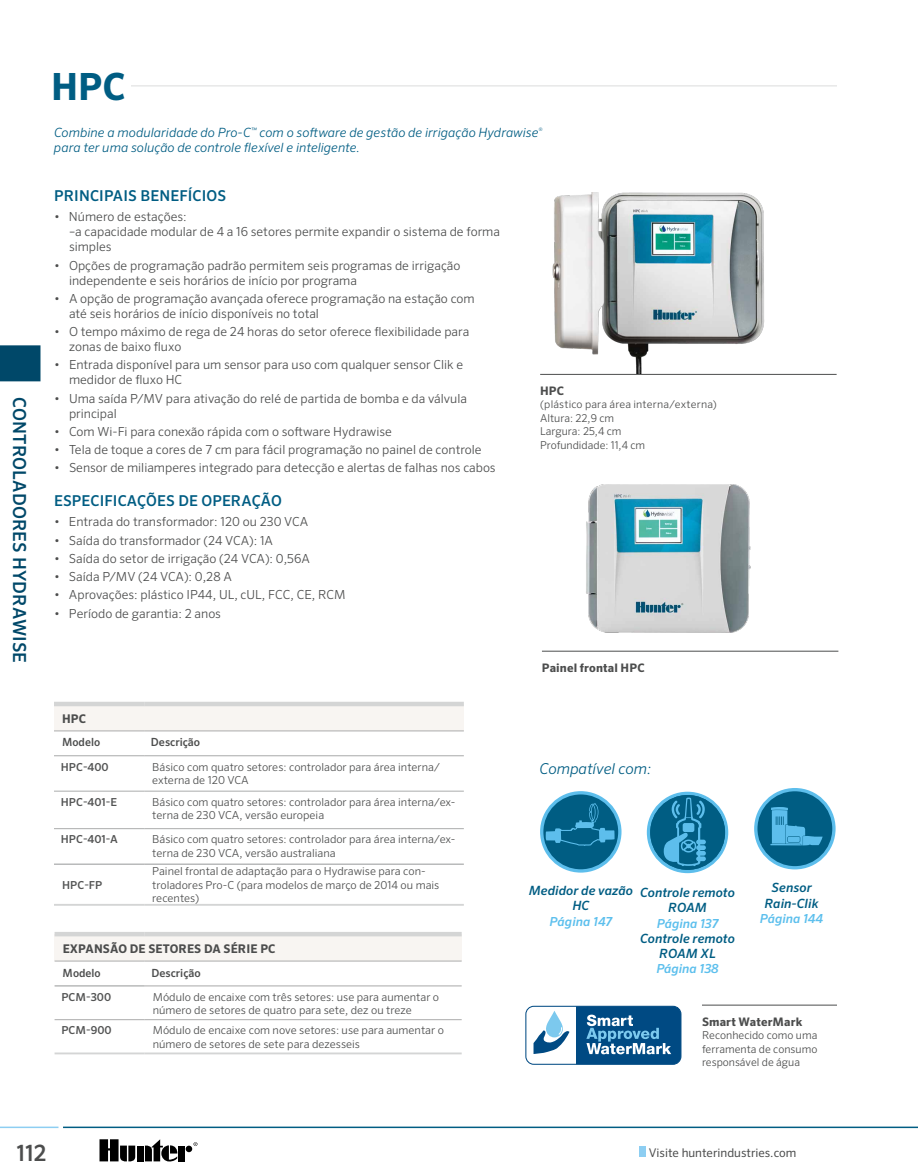
<style>
.page{position:relative;width:918px;height:1175px;background:#fff}
.page>*{position:absolute;margin:0;border:0;box-sizing:border-box;transform-origin:0 0}
.t1{font:700 37.5px "Sero Pro";color:#005d83}
.t2{font:500 22.5px "Sero Pro";color:#4c4d4d}
.t3{font:500 18px "Sero Pro";letter-spacing:.01em;color:#004869}
.t4{font:500 15px "Sero Pro";letter-spacing:.01em;color:#005d83}
.t5{font:italic 300 15px "Sero Pro";color:#005d83}
.t6{font:italic 300 12.75px/15px "Sero Pro";letter-spacing:.005em;color:#005d83}
.t7{font:italic 500 12.75px/15.3px "Sero Pro";letter-spacing:.005em;color:#005d83;text-align:center}
.t8{font:300 12.45px/15px "Sero Pro";color:#4c4d4d}
.t9{font:italic 500 12.45px "Sero Pro";color:#5cbfed}
.t10{font:700 12px "Sero Pro";letter-spacing:.01em;color:#4c4d4d}
.t11{font:12px "Sero Pro";color:#4c4d4d}
.t12{font:700 11.7px "Sero Pro";letter-spacing:.015em;color:#4c4d4d}
.t13{font:500 11.25px "Sero Pro";color:#4c4d4d}
.t14{font:300 10.95px/13.5px "Sero Pro";color:#4c4d4d}
.t15{font:500 10.95px "Sero Pro";letter-spacing:.01em;color:#535454}
.t16{font:300 10.8px/13.5px "Sero Pro";color:#4c4d4d}
.t17{font:300 10.65px "Sero Pro";letter-spacing:.015em;color:#4c4d4d}
</style>
<div class="page">
<div style="left:0;top:345px;width:40px;height:36px;background:#004869"></div>
<div style="left:640px;top:1146px;width:6px;height:10px;background:#8dcef2"></div>
<hr style="left:63px;top:1126px;width:855px;height:2px;background:#005d83">
<hr style="left:0;top:1126px;width:58px;height:2px;background:#8dcef2">
<svg style="left:194px;top:1142px;width:3px;height:4px"></svg>
<div style="left:137px;top:1145px;width:7px;height:16px;background:#000"></div>
<div style="left:186px;top:1145px;width:6px;height:7px;background:#000;border-radius:50%"></div>
<div style="left:178px;top:1145px;width:7px;height:16px;background:#000"></div>
<svg style="left:145px;top:1139px;width:32px;height:22px"></svg>
<svg style="left:100px;top:1139px;width:35px;height:22px"></svg>
<hr style="left:54px;top:85px;width:783px;height:1px;background:#dbdcdc">
<hr style="left:540px;top:374px;width:297px;height:1px;background:#4c4d4d">
<hr style="left:702px;top:1004px;width:135px;height:1px;background:#4c4d4d">
<img style="left:549px;top:193px;width:224px;height:181px">
<div style="left:55px;top:934px;width:407px;height:27px;background:#f8f5f2"></div>
<svg style="left:55px;top:986px;width:407px;height:35px"></svg>
<hr style="left:55px;top:932px;width:90px;height:4px;background:#d4d5d5">
<hr style="left:145px;top:932px;width:317px;height:4px;background:#d4d5d5">
<hr style="left:55px;top:960px;width:90px;height:1px;background:#abacac">
<hr style="left:145px;top:960px;width:317px;height:1px;background:#abacac">
<hr style="left:55px;top:1019px;width:90px;height:1px;background:#abacac">
<hr style="left:145px;top:1019px;width:317px;height:1px;background:#abacac">
<hr style="left:55px;top:985px;width:90px;height:1px;background:#969798">
<hr style="left:145px;top:985px;width:317px;height:1px;background:#a8a9a9">
<hr style="left:55px;top:1052px;width:90px;height:2px;background:#d4d5d5">
<hr style="left:145px;top:1052px;width:317px;height:2px;background:#d4d5d5">
<div style="left:54px;top:704px;width:410px;height:27px;background:#f8f5f2"></div>
<svg style="left:54px;top:756px;width:410px;height:108px"></svg>
<div style="left:54px;top:701px;width:90px;height:5px;background:#d4d5d5"></div>
<div style="left:144px;top:701px;width:320px;height:5px;background:#d4d5d5"></div>
<hr style="left:54px;top:864px;width:90px;height:1px;background:#969798">
<hr style="left:144px;top:864px;width:320px;height:1px;background:#969798">
<hr style="left:54px;top:730px;width:90px;height:1px;background:#abacac">
<hr style="left:144px;top:730px;width:320px;height:1px;background:#abacac">
<hr style="left:54px;top:755px;width:90px;height:1px;background:#a8a9a9">
<hr style="left:144px;top:755px;width:320px;height:1px;background:#a8a9a9">
<hr style="left:54px;top:791px;width:90px;height:1px;background:#abacac">
<hr style="left:144px;top:791px;width:320px;height:1px;background:#abacac">
<hr style="left:54px;top:828px;width:90px;height:1px;background:#abacac">
<hr style="left:144px;top:828px;width:320px;height:1px;background:#abacac">
<hr style="left:54px;top:904px;width:90px;height:1px;background:#d4d5d5">
<hr style="left:144px;top:904px;width:320px;height:1px;background:#d4d5d5">
<hr style="left:542px;top:651px;width:296px;height:1px;background:#4c4d4d">
<div style="left:51px;top:71px;width:80px;height:43px;background:#fff"></div>
<svg style="left:647px;top:791px;width:81px;height:82px"></svg>
<svg style="left:650px;top:795px;width:75px;height:74px;background:#388baf"></svg>
<svg style="left:540px;top:791px;width:82px;height:81px"></svg>
<div style="left:543px;top:794px;width:75px;height:75px;background:#005d83;border-radius:50%"></div>
<svg style="left:546px;top:803px;width:69px;height:43px"></svg>
<svg style="left:754px;top:788px;width:82px;height:81px"></svg>
<div style="left:757px;top:791px;width:75px;height:75px;background:#005d83;border-radius:50%"></div>
<svg style="left:770px;top:807px;width:53px;height:38px"></svg>
<img style="left:586px;top:484px;width:165px;height:148px">
<div style="left:525px;top:1005px;width:156px;height:59px;border:1px solid #004a83;border-radius:8px"></div>
<svg style="left:534px;top:1011px;width:36px;height:43px"></svg>
<svg style="left:576px;top:1006px;width:105px;height:58px;background:#276899"></svg>
<h1 class="t1" style="left:51px;top:64px;width:76px">HPC</h1>
<h3 class="t3" style="left:30px;top:397px;width:268px;rotate:90deg">CONTROLADORES HYDRAWISE</h3>
<p class="t6" style="left:54px;top:125px;width:490px">Combine a modularidade do Pro-C<sup>™</sup> com o software de gestão de irrigação Hydrawise<sup>® </sup>para ter uma solução de controle flexível e inteligente.</p>
<p class="t4" style="left:54px;top:187px;width:174px">PRINCIPAIS BENEFÍCIOS</p>
<p class="t8" style="left:69px;top:209px;width:433px;text-indent:-15px">• Número de estações:<br>–a capacidade modular de 4 a 16 setores permite expandir o sistema de forma simples</p>
<p class="t8" style="left:69px;top:258px;width:393px;text-indent:-15px">• Opções de programação padrão permitem seis programas de irrigação independente e seis horários de início por programa</p>
<p class="t8" style="left:69px;top:291px;width:407px;text-indent:-15px">• A opção de programação avançada oferece programação na estação com até seis horários de início disponíveis no total</p>
<p class="t8" style="left:69px;top:324px;width:402px;text-indent:-15px">• O tempo máximo de rega de 24 horas do setor oferece flexibilidade para zonas de baixo fluxo</p>
<p class="t8" style="left:69px;top:357px;width:396px;text-indent:-15px">• Entrada disponível para um sensor para uso com qualquer sensor Clik e medidor de fluxo HC</p>
<p class="t8" style="left:69px;top:390px;width:400px;text-indent:-15px">• Uma saída P/MV para ativação do relé de partida de bomba e da válvula principal</p>
<p class="t8" style="left:54px;top:424px;width:339px">• Com Wi-Fi para conexão rápida com o software Hydrawise</p>
<p class="t8" style="left:54px;top:442px;width:429px">• Tela de toque a cores de 7 cm para fácil programação no painel de controle</p>
<p class="t8" style="left:54px;top:460px;width:443px">• Sensor de miliamperes integrado para detecção e alertas de falhas nos cabos</p>
<p class="t4" style="left:54px;top:491px;width:229px">ESPECIFICAÇÕES DE OPERAÇÃO</p>
<p class="t8" style="left:54px;top:514px;width:256px">• Entrada do transformador: 120 ou 230 VCA</p>
<p class="t8" style="left:54px;top:532px;width:221px">• Saída do transformador (24 VCA): 1A</p>
<p class="t8" style="left:54px;top:551px;width:257px">• Saída do setor de irrigação (24 VCA): 0,56A</p>
<p class="t8" style="left:54px;top:569px;width:179px">• Saída P/MV (24 VCA): 0,28 A</p>
<p class="t8" style="left:54px;top:587px;width:293px">• Aprovações: plástico IP44, UL, cUL, FCC, CE, RCM</p>
<p class="t8" style="left:54px;top:605px;width:168px">• Período de garantia: 2 anos</p>
<p class="t10" style="left:62px;top:711px;width:25px">HPC</p>
<p class="t13" style="left:62px;top:735px;width:40px">Modelo</p>
<p class="t13" style="left:151px;top:735px;width:51px">Descrição</p>
<p class="t15" style="left:61px;top:760px;width:50px">HPC-400</p>
<p class="t14" style="left:152px;top:759px;width:289px">Básico com quatro setores: controlador para área interna/ externa de 120 VCA</p>
<p class="t15" style="left:61px;top:795px;width:58px">HPC-401-E</p>
<p class="t14" style="left:152px;top:795px;width:305px">Básico com quatro setores: controlador para área interna/ex&shy;terna de 230 VCA, versão europeia</p>
<p class="t15" style="left:61px;top:833px;width:59px">HPC-401-A</p>
<p class="t14" style="left:152px;top:832px;width:305px">Básico com quatro setores: controlador para área interna/ex&shy;terna de 230 VCA, versão australiana</p>
<p class="t15" style="left:62px;top:878px;width:42px">HPC-FP</p>
<p class="t14" style="left:152px;top:864px;width:289px">Painel frontal de adaptação para o Hydrawise para con&shy;troladores Pro-C (para modelos de março de 2014 ou mais recentes)</p>
<p class="t10" style="left:63px;top:941px;width:214px">EXPANSÃO DE SETORES DA SÉRIE PC</p>
<p class="t13" style="left:63px;top:965px;width:40px">Modelo</p>
<p class="t13" style="left:151px;top:965px;width:51px">Descrição</p>
<p class="t15" style="left:61px;top:990px;width:51px">PCM-300</p>
<p class="t14" style="left:153px;top:990px;width:288px">Módulo de encaixe com três setores: use para aumentar o número de setores de quatro para sete, dez ou treze</p>
<p class="t15" style="left:61px;top:1024px;width:52px">PCM-900</p>
<p class="t14" style="left:153px;top:1023px;width:293px">Módulo de encaixe com nove setores: use para aumentar o número de setores de sete para dezesseis</p>
<p class="t12" style="left:540px;top:383px;width:25px">HPC</p>
<p class="t17" style="left:540px;top:398px;width:178px">(plástico para área interna/externa)</p>
<p class="t16" style="left:540px;top:411px;width:106px">Altura: 22,9 cm<br>Largura: 25,4 cm<br>Profundidade: 11,4 cm</p>
<p class="t12" style="left:542px;top:660px;width:104px">Painel frontal HPC</p>
<p class="t5" style="left:539px;top:760px;width:113px">Compatível com:</p>
<p class="t7" style="left:529px;top:883px;width:106px">Medidor de vazão<br>HC</p>
<p class="t9" style="left:550px;top:913px;width:64px">Página 147</p>
<p class="t7" style="left:640px;top:884px;width:96px">Controle remoto<br>ROAM</p>
<p class="t9" style="left:657px;top:915px;width:63px">Página 137</p>
<p class="t7" style="left:640px;top:930px;width:96px">Controle remoto<br>ROAM XL</p>
<p class="t9" style="left:656px;top:961px;width:64px">Página 138</p>
<p class="t7" style="left:765px;top:880px;width:56px">Sensor<br>Rain-Clik</p>
<p class="t9" style="left:760px;top:911px;width:65px">Página 144</p>
<p class="t12" style="left:702px;top:1014px;width:102px">Smart WaterMark</p>
<p class="t16" style="left:702px;top:1028px;width:117px;text-align:justify">Reconhecido como uma ferramenta de consumo responsável de água</p>
<h2 class="t2" style="left:17px;top:1139px;width:31px">112</h2>
<p class="t11" style="left:649px;top:1145px;width:149px">Visite hunterindustries.com</p>
</div>
